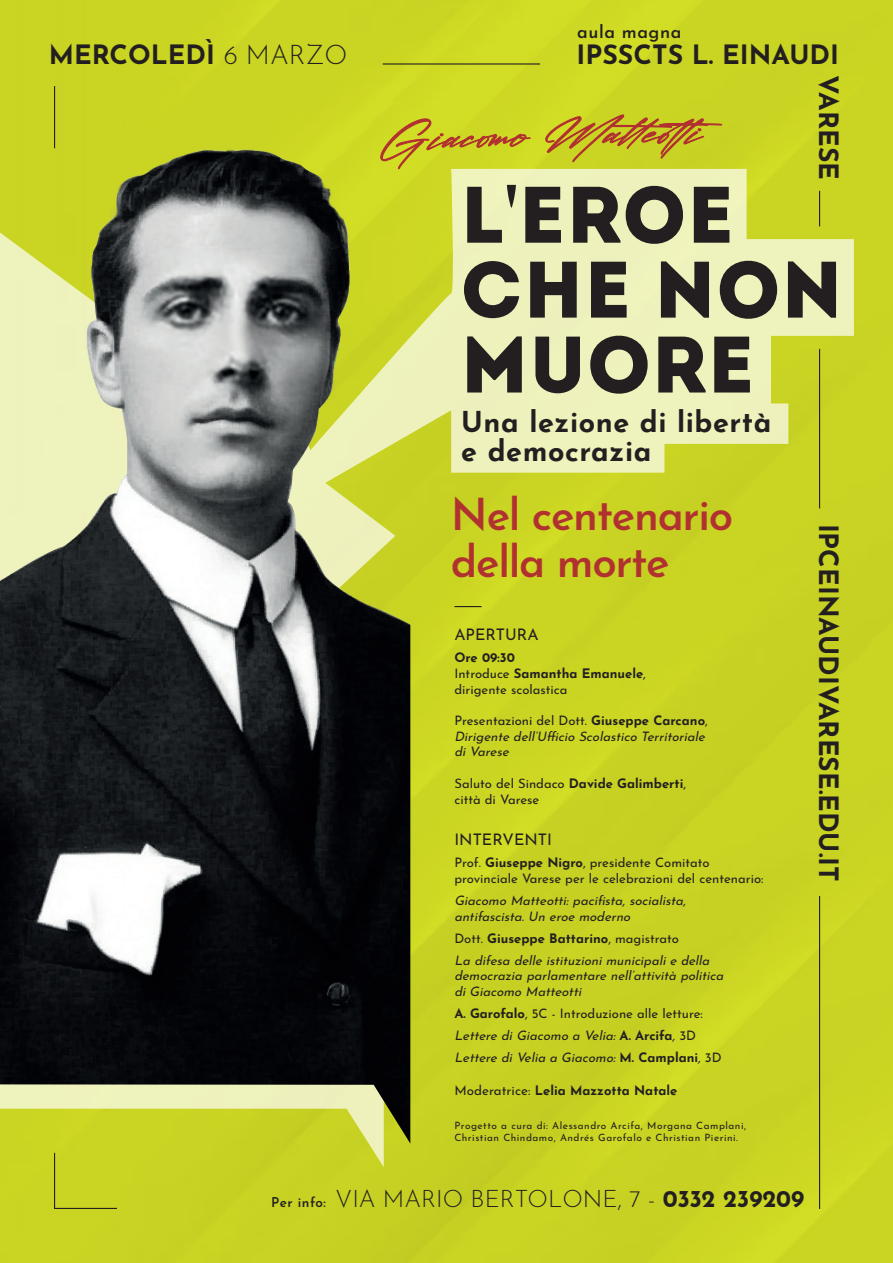
<style>
.page{position:relative;width:893px;height:1263px;background:#c9d423}
.page>*{position:absolute;margin:0;border:0;box-sizing:border-box;transform-origin:0 0}
.t1{font:79.95px/74.8px "Intro";color:#231f20}
.t2{font:600 43.95px/46.3px "Josefin Sans";letter-spacing:-.03em;color:#b13130}
.t3{font:700 28.8px/28.8px "Josefin Sans";letter-spacing:.02em;color:#231f20}
.t4{font:700 26.7px "Josefin Sans";color:#231f20}
.t5{font:300 23.7px "Josefin Sans";color:#231f20}
.t6{font:600 17.85px "Josefin Sans";letter-spacing:.03em;color:#231f20}
.t7{font:15.9px "Josefin Sans";color:#231f20}
.t8{font:600 13.5px "Josefin Sans";letter-spacing:.03em;color:#231f20}
.t9{font:italic 13.05px/15.8px "Josefin Sans";color:#231f20}
.t10{font:13.05px/15.8px "Josefin Sans";color:#231f20}
.t11{font:700 13.05px "Josefin Sans";color:#231f20}
.t12{font:10.05px/12.1px "Josefin Sans";letter-spacing:.05em;color:#231f20}
.s1{font-weight:300}
.s2{font-family:"Madela"}
.s3{font-weight:700}
.s4{font-style:normal}
.s5{font-weight:700;font-style:normal}
.s6{font-weight:400}
.s7{font-style:italic}
.s8{font-weight:400;font-size:13.35px}
</style>
<div class="page">
<svg style="left:410px;top:169px;width:444px;height:720px"></svg>
<hr style="left:383px;top:63px;width:157px;height:2px;background:#231f20">
<hr style="left:54px;top:86px;width:1px;height:62px;background:#231f20">
<hr style="left:819px;top:896px;width:1px;height:313px;background:#231f20">
<svg style="left:395px;top:114px;width:328px;height:56px"></svg>
<svg style="left:54px;top:1143px;width:330px;height:66px"></svg>
<img style="left:0;top:135px;width:410px;height:1008px">
<p class="t6" style="left:577px;top:16px;width:106px">aula magna</p>
<p class="t4" style="left:49px;top:31px;width:300px">MERCOLEDÌ <span class="s1">6 MARZO</span></p>
<p class="t4" style="left:577px;top:31px;width:264px">IPSSCTS L. EINAUDI</p>
<p class="t4" style="left:852px;top:75px;width:106px;rotate:90deg">VARESE</p>
<p class="t1" style="left:460px;top:177px;width:384px">L<span class="s2">'</span>EROE<br>CHE NON<br>MUORE</p>
<p class="t3" style="left:461px;top:403px;width:312px">Una lezione di libertà e democrazia</p>
<p class="t2" style="left:451px;top:486px;width:284px">Nel centenario della morte</p>
<p class="t7" style="left:454px;top:621px;width:86px">APERTURA</p>
<p class="t10" style="left:454px;top:648px;width:193px"><span class="s3">Ore 09:30<br></span>Introduce <span class="s3">Samantha Emanuele</span>, dirigente scolastica</p>
<p class="t9" style="left:454px;top:711px;width:255px;text-align:justify"><span class="s4">Presentazioni del Dott.</span> <span class="s5">Giuseppe Carcano</span><span class="s4">, </span>Dirigente dell’Ufficio Scolastico Territoriale di Varese</p>
<p class="t10" style="left:454px;top:773px;width:233px">Saluto del Sindaco <span class="s3">Davide Galimberti</span>, città di Varese</p>
<p class="t7" style="left:454px;top:826px;width:99px">INTERVENTI</p>
<p class="t10" style="left:454px;top:853px;width:311px">Prof. <span class="s3">Giuseppe Nigro</span>, presidente Comitato provinciale Varese per le celebrazioni del centenario:</p>
<p class="t9" style="left:454px;top:891px;width:236px">Giacomo Matteotti: pacifista, socialista, antifascista. Un eroe moderno</p>
<p class="t11" style="left:454px;top:926px;width:226px"><span class="s6">Dott.</span> Giuseppe Battarino<span class="s6">, magistrato</span></p>
<p class="t9" style="left:454px;top:951px;width:274px">La difesa delle istituzioni municipali e della democrazia parlamentare nell’attività politica di Giacomo Matteotti</p>
<p class="t10" style="left:454px;top:1004px;width:250px"><span class="s3">A. Garofalo</span><span class="s7">,</span> 5C - Introduzione alle letture:</p>
<p class="t9" style="left:454px;top:1026px;width:243px">Lettere di Giacomo a Velia: <span class="s5">A. A rc i fa</span>, <span class="s4">3 D</span></p>
<p class="t9" style="left:454px;top:1048px;width:269px">Lettere di Velia a Giacomo: <span class="s5">M . C a m p l a n i</span>, <span class="s4">3 D</span></p>
<p class="t11" style="left:454px;top:1078px;width:224px"><span class="s8">Moderatrice:</span> Lelia Mazzotta Natale</p>
<p class="t12" style="left:454px;top:1118px;width:293px">Progetto a cura di: Alessandro Arcifa, Morgana Camplani,<br>Christian Chindamo, Andrés Garofalo e Christian Pierini.</p>
<p class="t4" style="left:852px;top:523px;width:360px;rotate:90deg">IPCEINAUDIVARESE.EDU.IT</p>
<p class="t8" style="left:271px;top:1191px;width:56px">Per info:</p>
<p class="t5" style="left:336px;top:1181px;width:470px">VIA MARIO BERTOLONE, 7 - <span class="s3">0332 239209</span></p>
</div>
